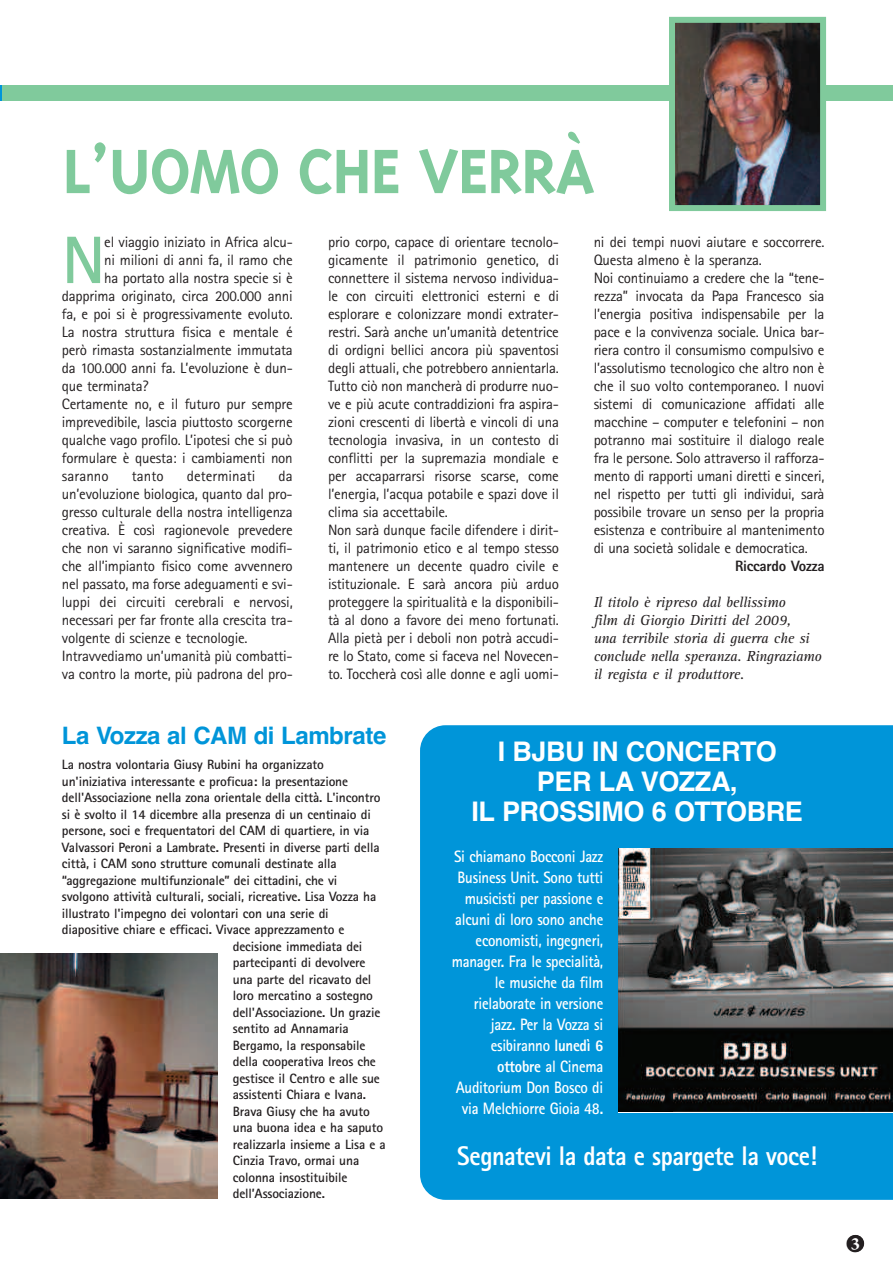
<style>
.page{position:relative;width:893px;height:1263px;background:#fff}
.page>*{position:absolute;margin:0;border:0;box-sizing:border-box;transform-origin:0 0}
.t1{font:700 72px "Triplex";letter-spacing:-.015em;color:#80ca9c}
.t2{font:700 67.2px "Rotis Sans Serif";color:#80ca9c}
.t3{font:700 27px/30px "Helvetica";letter-spacing:-.015em;color:#fff;text-align:center}
.t4{font:800 27px "Rotis Sans Serif";letter-spacing:-.015em;color:#fff;scale:.9 1}
.t5{font:700 24px "Helvetica";letter-spacing:-.015em;color:#0095d9}
.t6{font:700 18.3px "Arno Pro";color:#fff}
.t7{font:700 16.5px/21px "Rotis Sans Serif";letter-spacing:-.015em;color:#fff;text-align:right;scale:.9 1}
.t8{font:15px/18px "Rotis Sans Serif";letter-spacing:-.015em;color:#231f20}
.t9{font:italic 15px/18px "Rotis Serif";letter-spacing:-.015em;color:#231f20}
.t10{font:15px "Rotis Sans Serif";letter-spacing:.005em;color:#231f20}
.t11{font:800 15px "Rotis Sans Serif";letter-spacing:-.015em;color:#231f20}
.t12{font:700 13.5px "Rotis Sans Serif";letter-spacing:-.01em;color:#231f20}
.s1{font-weight:800}
.s2{color:#231f20}
</style>
<div class="page">
<div style="left:1px;top:85px;width:892px;height:16px;background:#80ca9c"></div>
<svg style="left:0;top:85px;width:2px;height:16px"></svg>
<div style="left:847px;top:1235px;width:17px;height:17px;background:#231f20;border-radius:50%"></div>
<img style="left:676px;top:24px;width:143px;height:180px">
<div style="left:669px;top:17px;width:157px;height:194px;border:6px solid #80ca9c"></div>
<div style="left:420px;top:725px;width:473px;height:475px;background:#0095d9"></div>
<img style="left:618px;top:849px;width:275px;height:263px">
<img style="left:0;top:953px;width:218px;height:245px">
<h1 class="t1" style="left:63px;top:150px;width:534px">L’UOMO CHE VERRÀ</h1>
<h2 class="t2" style="left:62px;top:237px;width:45px">N</h2>
<p class="t8" style="left:104px;top:234px;width:190px">el viaggio iniziato in Africa alcu-</p>
<p class="t8" style="left:104px;top:252px;width:190px">ni milioni di anni fa, il ramo che</p>
<p class="t8" style="left:104px;top:270px;width:190px">ha portato alla nostra specie si è</p>
<p class="t8" style="left:62px;top:288px;width:232px">dapprima originato, circa 200.000 anni</p>
<p class="t8" style="left:62px;top:306px;width:232px">fa, e poi si è progressivamente evoluto.</p>
<p class="t8" style="left:62px;top:324px;width:232px">La nostra struttura fisica e mentale é</p>
<p class="t8" style="left:62px;top:342px;width:232px">però rimasta sostanzialmente immutata</p>
<p class="t8" style="left:62px;top:360px;width:232px">da 100.000 anni fa. L’evoluzione è dun-</p>
<p class="t8" style="left:62px;top:378px;width:88px">que terminata?</p>
<p class="t8" style="left:62px;top:396px;width:232px">Certamente no, e il futuro pur sempre</p>
<p class="t8" style="left:62px;top:414px;width:232px">imprevedibile, lascia piuttosto scorgerne</p>
<p class="t8" style="left:62px;top:432px;width:232px">qualche vago profilo. L’ipotesi che si può</p>
<p class="t8" style="left:62px;top:450px;width:232px">formulare è questa: i cambiamenti non</p>
<p class="t10" style="left:62px;top:471px;width:48px">saranno</p>
<p class="t8" style="left:132px;top:468px;width:33px">tanto</p>
<p class="t10" style="left:187px;top:471px;width:70px">determinati</p>
<p class="t8" style="left:62px;top:468px;width:232px;text-indent:217px">da un’evoluzione biologica, quanto dal pro&shy;gresso culturale della nostra intelligenza creativa. È così ragionevole prevedere che non vi saranno significative modifi&shy;che all’impianto fisico come avvennero nel passato, ma forse adeguamenti e svi&shy;luppi dei circuiti cerebrali e nervosi, necessari per far fronte alla crescita tra&shy;volgente di scienze e tecnologie.<br>Intravvediamo un’umanità più combatti&shy;va contro la morte, più padrona del pro-</p>
<p class="t8" style="left:328px;top:234px;width:232px">prio corpo, capace di orientare tecnolo&shy;gicamente il patrimonio genetico, di connettere il sistema nervoso individua&shy;le con circuiti elettronici esterni e di esplorare e colonizzare mondi extrater&shy;restri. Sarà anche un’umanità detentrice di ordigni bellici ancora più spaventosi degli attuali, che potrebbero annientarla.<br>Tutto ciò non mancherà di produrre nuo&shy;ve e più acute contraddizioni fra aspira&shy;zioni crescenti di libertà e vincoli di una tecnologia invasiva, in un contesto di conflitti per la supremazia mondiale e per accaparrarsi risorse scarse, come l’energia, l’acqua potabile e spazi dove il clima sia accettabile.<br>Non sarà dunque facile difendere i dirit&shy;ti, il patrimonio etico e al tempo stesso mantenere un decente quadro civile e istituzionale. E sarà ancora più arduo proteggere la spiritualità e la disponibili&shy;tà al dono a favore dei meno fortunati.<br>Alla pietà per i deboli non potrà accudi&shy;re lo Stato, come si faceva nel Novecen&shy;to. Toccherà così alle donne e agli uomi-</p>
<p class="t8" style="left:594px;top:234px;width:232px">ni dei tempi nuovi aiutare e soccorrere.<br>Questa almeno è la speranza.<br>Noi continuiamo a credere che la “tene&shy;rezza” invocata da Papa Francesco sia l’energia positiva indispensabile per la pace e la convivenza sociale. Unica bar&shy;riera contro il consumismo compulsivo e l’assolutismo tecnologico che altro non è che il suo volto contemporaneo. I nuovi sistemi di comunicazione affidati alle macchine – computer e telefonini – non potranno mai sostituire il dialogo reale fra le persone. Solo attraverso il rafforza&shy;mento di rapporti umani diretti e sinceri, nel rispetto per tutti gli individui, sarà possibile trovare un senso per la propria esistenza e contribuire al mantenimento di una società solidale e democratica.</p>
<p class="t11" style="left:735px;top:561px;width:91px">Riccardo Vozza</p>
<p class="t9" style="left:594px;top:595px;width:230px">Il titolo è ripreso dal bellissimo<br>film di Giorgio Diritti del 2009,<br>una terribile storia di guerra che si conclude nella speranza. Ringraziamo il regista e il produttore.</p>
<h3 class="t5" style="left:62px;top:721px;width:326px">La Vozza al CAM di Lambrate</h3>
<p class="t12" style="left:62px;top:760px;width:263px">La nostra volontaria Giusy Rubini ha organizzato</p>
<p class="t12" style="left:62px;top:776px;width:288px">un'iniziativa interessante e proficua: la presentazione</p>
<p class="t12" style="left:62px;top:793px;width:320px">dell'Associazione nella zona orientale della città. L'incontro</p>
<p class="t12" style="left:62px;top:809px;width:311px">si è svolto il 14 dicembre alla presenza di un centinaio di</p>
<p class="t12" style="left:62px;top:826px;width:309px">persone, soci e frequentatori del CAM di quartiere, in via</p>
<p class="t12" style="left:62px;top:842px;width:319px">Valvassori Peroni a Lambrate. Presenti in diverse parti della</p>
<p class="t12" style="left:62px;top:859px;width:276px">città, i CAM sono strutture comunali destinate alla</p>
<p class="t12" style="left:62px;top:875px;width:277px">“aggregazione multifunzionale” dei cittadini, che vi</p>
<p class="t12" style="left:62px;top:892px;width:316px">svolgono attività culturali, sociali, ricreative. Lisa Vozza ha</p>
<p class="t12" style="left:62px;top:908px;width:268px">illustrato l'impegno dei volontari con una serie di</p>
<p class="t12" style="left:62px;top:925px;width:284px">diapositive chiare e efficaci. Vivace apprezzamento e</p>
<p class="t12" style="left:233px;top:941px;width:131px">decisione immediata dei</p>
<p class="t12" style="left:233px;top:958px;width:134px">partecipanti di devolvere</p>
<p class="t12" style="left:233px;top:974px;width:140px">una parte del ricavato del</p>
<p class="t12" style="left:233px;top:991px;width:142px">loro mercatino a sostegno</p>
<p class="t12" style="left:233px;top:1007px;width:149px">dell'Associazione. Un grazie</p>
<p class="t12" style="left:233px;top:1024px;width:117px">sentito ad Annamaria</p>
<p class="t12" style="left:233px;top:1040px;width:134px">Bergamo, la responsabile</p>
<p class="t12" style="left:233px;top:1057px;width:145px">della cooperativa Ireos che</p>
<p class="t12" style="left:233px;top:1073px;width:149px">gestisce il Centro e alle sue</p>
<p class="t12" style="left:233px;top:1090px;width:135px">assistenti Chiara e Ivana.</p>
<p class="t12" style="left:233px;top:1106px;width:138px">Brava Giusy che ha avuto</p>
<p class="t12" style="left:233px;top:1123px;width:152px">una buona idea e ha saputo</p>
<p class="t12" style="left:233px;top:1139px;width:154px">realizzarla insieme a Lisa e a</p>
<p class="t12" style="left:233px;top:1156px;width:128px">Cinzia Travo, ormai una</p>
<p class="t12" style="left:233px;top:1172px;width:116px">colonna insostituibile</p>
<p class="t12" style="left:233px;top:1189px;width:94px">dell’Associazione.</p>
<h3 class="t3" style="left:472px;top:737px;width:333px">I BJBU IN CONCERTO<br>PER LA VOZZA,<br>IL PROSSIMO 6 OTTOBRE</h3>
<p class="t7" style="left:452px;top:847px;width:170px">Si chiamano Bocconi Jazz<br>Business Unit. Sono tutti musicisti per passione e alcuni di loro sono anche economisti, ingegneri, manager. Fra le specialità, le musiche da film rielaborate in versione jazz. Per la Vozza si esibiranno <span class="s1">lunedì 6 ottobre</span> al Cinema<br>Auditorium Don Bosco di via Melchiorre Gioia 48.</p>
<h3 class="t4" style="left:457px;top:1146px;width:401px">Segnatevi la data e spargete la voce!</h3>
<p class="t6" style="left:846px;top:1237px;width:20px"><span class="s2">❷</span>3</p>
</div>
